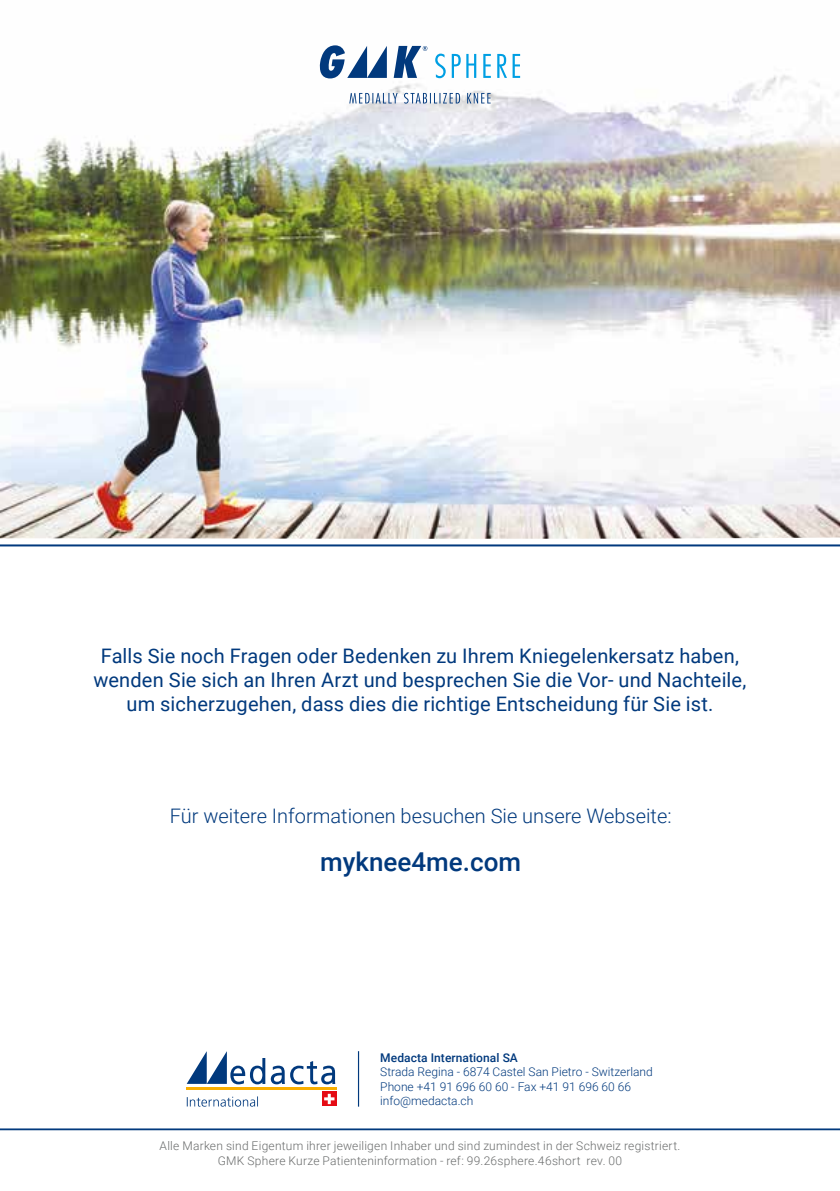
<style>
.page{position:relative;width:840px;height:1191px;background:#fff}
.page>*{position:absolute;margin:0;border:0;box-sizing:border-box;transform-origin:0 0}
.t1{font:500 26px "Roboto";color:#01397d}
.t2{font:20px/24px "Roboto";letter-spacing:.01em;color:#01397d;text-align:center}
.t3{font:300 20px "Roboto";color:#01397d}
.t4{font:300 12px/14.4px "Roboto";letter-spacing:.02em;color:#6a6c6c;text-align:center}
.t5{font:300 12px/14.4px "Roboto";color:#01397d}
.t6{font:500 12px "Roboto";letter-spacing:.005em;color:#01397d}
</style>
<div class="page">
<img style="left:0;top:47px;width:839px;height:492px">
<svg style="left:0;top:1051px;width:839px;height:80px"></svg>
<hr style="left:186px;top:1087px;width:150px;height:2px;background:#f9ae00">
<svg style="left:322px;top:1091px;width:14px;height:15px"></svg>
<svg style="left:324px;top:1093px;width:10px;height:11px"></svg>
<svg style="left:186px;top:1051px;width:79px;height:33px"></svg>
<svg style="left:271px;top:1061px;width:64px;height:23px"></svg>
<svg style="left:187px;top:1096px;width:71px;height:10px"></svg>
<hr style="left:358px;top:1051px;width:1px;height:55px;background:#01397d">
<hr style="left:0;top:544px;width:839px;height:2px;background:#01397d">
<svg style="left:349px;top:93px;width:141px;height:11px"></svg>
<svg style="left:435px;top:54px;width:85px;height:24px"></svg>
<svg style="left:319px;top:45px;width:108px;height:33px"></svg>
<p class="t2" style="left:93px;top:643px;width:654px">Falls Sie noch Fragen oder Bedenken zu Ihrem Kniegelenkersatz haben, wenden Sie sich an Ihren Arzt und besprechen Sie die Vor- und Nachteile, um sicherzugehen, dass dies die richtige Entscheidung für Sie ist.</p>
<p class="t3" style="left:170px;top:801px;width:503px">Für weitere Informationen besuchen Sie unsere Webseite:</p>
<h1 class="t1" style="left:320px;top:843px;width:202px">myknee4me.com</h1>
<p class="t6" style="left:380px;top:1049px;width:139px">Medacta International SA</p>
<p class="t5" style="left:380px;top:1064px;width:274px">Strada Regina - 6874 Castel San Pietro - Switzerland<br>Phone +41 91 696 60 60 - Fax +41 91 696 60 66 info@medacta.ch</p>
<p class="t4" style="left:159px;top:1138px;width:522px">Alle Marken sind Eigentum ihrer jeweiligen Inhaber und sind zumindest in der Schweiz registriert.<br>GMK Sphere Kurze Patienteninformation - ref: 99.26sphere.46short rev. 00</p>
</div>
